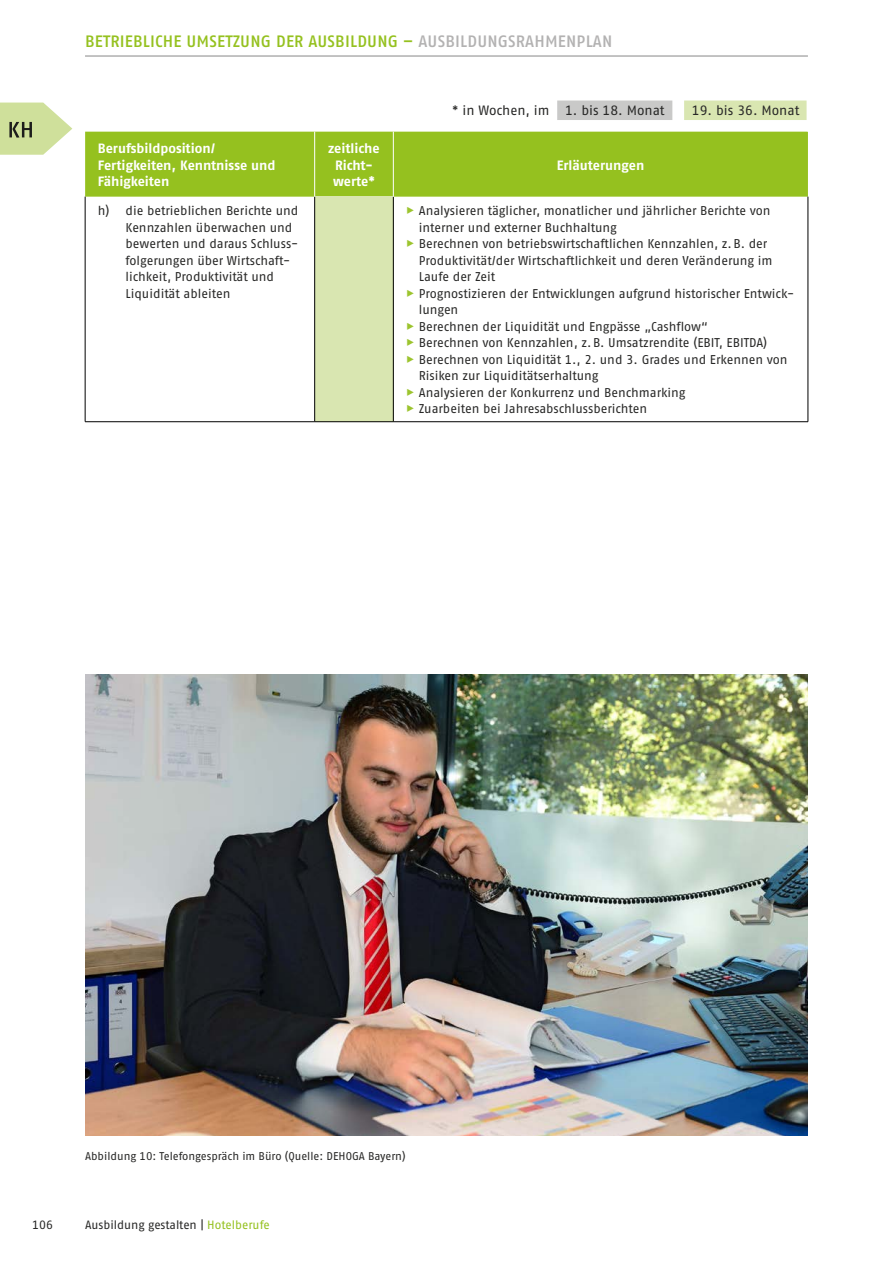
<style>
.page{position:relative;width:893px;height:1263px;background:#fff}
.page>*{position:absolute;margin:0;border:0;box-sizing:border-box;transform-origin:0 0}
.t1{font:500 16.5px "Fago Pro";letter-spacing:.01em;color:#95c11f}
.t2{font:700 13.5px/16.5px "Fago Pro";letter-spacing:-.005em;color:#fff}
.t3{font:13.5px "Fago Pro";color:#282827}
.t4{font:12.75px/16.5px "Fago Pro";letter-spacing:-.005em;color:#282827}
.t5{font:12px "Fago Pro";letter-spacing:-.005em;color:#282827}
.id1922{font:11.25px "Fago Pro";letter-spacing:-.005em;color:#282827}
.s1{color:#b3b2b2}
.s2{color:#9cc42e}
.s3{color:#95c11f}
</style>
<div class="page">
<hr style="left:85px;top:56px;width:723px;height:1px;background:#878787">
<div style="left:85px;top:132px;width:723px;height:65px;background:#95c11f"></div>
<div style="left:315px;top:197px;width:78px;height:225px;background:#d9e6b1"></div>
<hr style="left:85px;top:197px;width:1px;height:225px;background:#000">
<hr style="left:314px;top:197px;width:1px;height:225px;background:#000">
<hr style="left:393px;top:197px;width:1px;height:225px;background:#000">
<hr style="left:808px;top:197px;width:1px;height:225px;background:#000">
<hr style="left:85px;top:421px;width:230px;height:1px;background:#000">
<hr style="left:315px;top:421px;width:78px;height:1px;background:#000">
<hr style="left:393px;top:421px;width:415px;height:1px;background:#000">
<hr style="left:314px;top:132px;width:1px;height:65px;background:#fff">
<hr style="left:393px;top:132px;width:1px;height:65px;background:#fff">
<div style="left:557px;top:101px;width:115px;height:19px;background:#c9c9c8"></div>
<div style="left:684px;top:101px;width:123px;height:19px;background:#d9e6b1"></div>
<img style="left:85px;top:674px;width:723px;height:461px">
<svg style="left:0;top:103px;width:72px;height:52px"></svg>
<p class="t1" style="left:85px;top:31px;width:529px">BETRIEBLICHE UMSETZUNG DER AUSBILDUNG – <span class="s1">AUSBILDUNGSRAHMENPLAN</span></p>
<p class="t2" style="left:98px;top:140px;width:179px">Berufsbildposition/<br>Fertigkeiten, Kenntnisse und<br>Fähigkeiten</p>
<p class="t2" style="left:328px;top:140px;width:53px;text-align:center">zeitliche<br>Richt&shy;werte*</p>
<p class="t3" style="left:452px;top:102px;width:214px">* in Wochen, im 1. bis 18. Monat</p>
<p class="t3" style="left:692px;top:102px;width:109px">19. bis 36. Monat</p>
<p class="t2" style="left:557px;top:157px;width:89px">Erläuterungen</p>
<p class="t4" style="left:126px;top:202px;width:174px;text-indent:-28px">h) die betrieblichen Berichte und<br>Kennzahlen überwachen und bewerten und daraus Schluss&shy;folgerungen über Wirtschaft&shy;lichkeit, Produktivität und<br>Liquidität ableiten</p>
<p class="t4" style="left:419px;top:202px;width:353px;text-indent:-13px"><span class="s2">▶</span> Analysieren täglicher, monatlicher und jährlicher Berichte von interner und externer Buchhaltung</p>
<p class="t4" style="left:419px;top:235px;width:355px;text-indent:-13px"><span class="s2">▶</span> Berechnen von betriebswirtschaftlichen Kennzahlen, z.B. der<br>Produktivität/der Wirtschaftlichkeit und deren Veränderung im<br>Laufe der Zeit</p>
<p class="t4" style="left:419px;top:285px;width:377px;text-indent:-13px"><span class="s2">▶</span> Prognostizieren der Entwicklungen aufgrund historischer Entwick&shy;lungen</p>
<p class="t4" style="left:406px;top:318px;width:303px"><span class="s2">▶</span> Berechnen der Liquidität und Engpässe „Cashflow“</p>
<p class="t4" style="left:406px;top:334px;width:363px"><span class="s2">▶</span> Berechnen von Kennzahlen, z.B. Umsatzrendite (EBIT, EBITDA)</p>
<p class="t4" style="left:419px;top:351px;width:370px;text-indent:-13px"><span class="s2">▶</span> Berechnen von Liquidität 1., 2. und 3. Grades und Erkennen von<br>Risiken zur Liquiditätserhaltung</p>
<p class="t4" style="left:406px;top:384px;width:281px"><span class="s2">▶</span> Analysieren der Konkurrenz und Benchmarking</p>
<p class="t4" style="left:406px;top:400px;width:243px"><span class="s2">▶</span> Zuarbeiten bei Jahresabschlussberichten</p>
<p class="id1922" style="left:85px;top:1149px;width:322px">Abbildung 10: Telefongespräch im Büro (Quelle: DEHOGA Bayern)</p>
<p class="t5" style="left:32px;top:1218px;width:22px">106</p>
<p class="t5" style="left:85px;top:1218px;width:186px">Ausbildung gestalten | <span class="s3">Hotelberufe</span></p>
</div>
